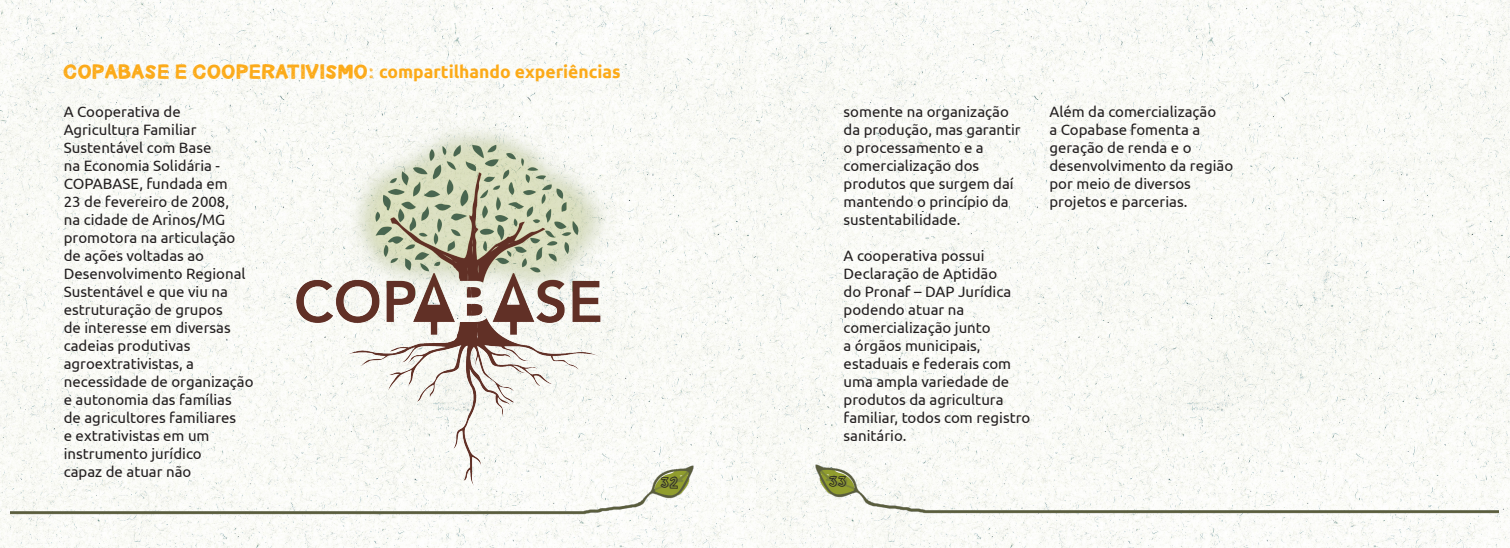
<style>
.page{position:relative;width:1510px;height:548px;background:#fff}
.page>*{position:absolute;margin:0;border:0;box-sizing:border-box;transform-origin:0 0}
.t1{font:700 17.5px "Ubuntu";color:#fcaa18}
.t2{font:15px/18px "Ubuntu";color:#231f20}
.t3{font:15px "Carnetdevoyage";color:#231f20}
.s1{font-family:"Carnetdevoyage";font-weight:400}
</style>
<div class="page">
<img style="left:0;top:0;width:1509px;height:547px">
<img style="left:296px;top:113px;width:328px;height:344px">
<img style="left:11px;top:457px;width:1487px;height:80px">
<p class="t1" style="left:64px;top:61px;width:558px"><span class="s1">COPABASE E COOPERATIVISMO:</span> compartilhando experiências</p>
<p class="t2" style="left:64px;top:102px;width:191px">A Cooperativa de<br>Agricultura Familiar<br>Sustentável com Base<br>na Economia Solidária -<br>COPABASE, fundada em<br>23 de fevereiro de 2008,<br>na cidade de Arinos/MG promotora na articulação de ações voltadas ao<br>Desenvolvimento Regional<br>Sustentável e que viu na estruturação de grupos<br>de interesse em diversas cadeias produtivas agroextrativistas, a necessidade de organização e autonomia das famílias<br>de agricultores familiares<br>e extrativistas em um instrumento jurídico<br>capaz de atuar não</p>
<p class="t2" style="left:843px;top:102px;width:179px">somente na organização da produção, mas garantir o processamento e a comercialização dos produtos que surgem daí mantendo o princípio da sustentabilidade.</p>
<p class="t2" style="left:843px;top:246px;width:188px">A cooperativa possui<br>Declaração de Aptidão<br>do Pronaf – DAP Jurídica podendo atuar na comercialização junto<br>a órgãos municipais, estaduais e federais com uma ampla variedade de produtos da agricultura familiar, todos com registro sanitário.</p>
<p class="t3" style="left:661px;top:471px;width:20px">32</p>
<p class="t3" style="left:829px;top:470px;width:20px">33</p>
<p class="t2" style="left:1049px;top:102px;width:185px">Além da comercialização<br>a Copabase fomenta a geração de renda e o desenvolvimento da região por meio de diversos projetos e parcerias.</p>
</div>
